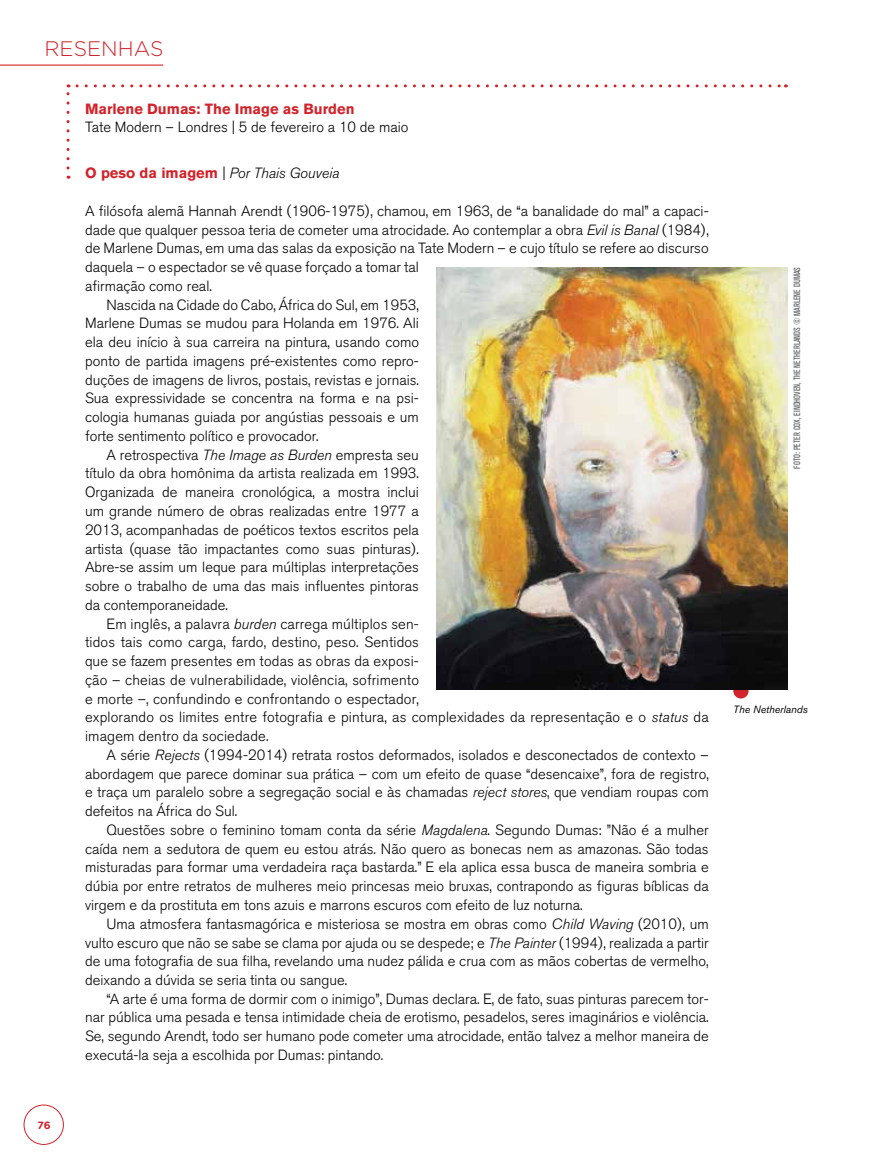
<style>
.page{position:relative;width:872px;height:1170px;background:#fff}
.page>*{position:absolute;margin:0;border:0;box-sizing:border-box;transform-origin:0 0}
.t1{font:300 21px "Gotham Rounded";color:#d2232a}
.t2{font:300 14.7px "Akzidenz Grotesk BQ";color:#000}
.t3{font:700 14.7px "Akzidenz Grotesk BQ";color:#d2232a}
.t4{font:italic 300 14.7px "Akzidenz Grotesk BQ";color:#000}
.t5{font:italic 10.5px "Akzidenz Grotesk BQ";color:#000}
.t6{font:700 10.5px "Gotham Rounded";color:#d2232a}
.t7{font:condensed 9px "Akzidenz Grotesk BQ";color:#58595b}
.s1{font-weight:700;font-style:normal;color:#d2232a}
.s2{font-style:normal}
.s3{font-style:italic}
</style>
<div class="page">
<hr style="left:0;top:65px;width:163px;height:1px;background:#d2232a">
<svg style="left:733px;top:683px;width:15px;height:15px"></svg>
<img style="left:436px;top:267px;width:351px;height:422px">
<svg style="left:67px;top:84px;width:3px;height:84px"></svg>
<svg style="left:77px;top:84px;width:709px;height:3px"></svg>
<div style="left:24px;top:1104px;width:40px;height:40px;border:1px solid #d2232a;border-radius:50%"></div>
<h1 class="t1" style="left:44px;top:35px;width:121px">RESENHAS</h1>
<p class="t6" style="left:38px;top:1117px;width:15px">76</p>
<p class="t3" style="left:85px;top:100px;width:271px">Marlene Dumas: The Image as Burden</p>
<p class="t2" style="left:85px;top:119px;width:325px">Tate Modern – Londres | 5 de fevereiro a 10 de maio</p>
<p class="t4" style="left:85px;top:165px;width:256px"><span class="s1">O peso da imagem</span> <span class="s2">|</span> Por Thais Gouveia</p>
<p class="t2" style="left:85px;top:202px;width:625px">A filósofa alemã Hannah Arendt (1906-1975), chamou, em 1963, de “a banalidade do mal” a capaci-</p>
<p class="t2" style="left:85px;top:221px;width:625px">dade que qualquer pessoa teria de cometer uma atrocidade. Ao contemplar a obra <span class="s3">Evil is Banal</span> (1984),</p>
<p class="t2" style="left:85px;top:240px;width:625px">de Marlene Dumas, em uma das salas da exposição na Tate Modern – e cujo título se refere ao discurso</p>
<p class="t2" style="left:85px;top:259px;width:335px">daquela – o espectador se vê quase forçado a tomar tal</p>
<p class="t2" style="left:85px;top:277px;width:128px">afirmação como real.</p>
<p class="t2" style="left:106px;top:296px;width:314px">Nascida na Cidade do Cabo, África do Sul, em 1953,</p>
<p class="t2" style="left:85px;top:315px;width:335px">Marlene Dumas se mudou para Holanda em 1976. Ali</p>
<p class="t2" style="left:85px;top:334px;width:335px">ela deu início à sua carreira na pintura, usando como</p>
<p class="t2" style="left:85px;top:352px;width:335px">ponto de partida imagens pré-existentes como repro-</p>
<p class="t2" style="left:85px;top:371px;width:335px">duções de imagens de livros, postais, revistas e jornais.</p>
<p class="t2" style="left:85px;top:390px;width:335px">Sua expressividade se concentra na forma e na psi-</p>
<p class="t2" style="left:85px;top:409px;width:335px">cologia humanas guiada por angústias pessoais e um</p>
<p class="t2" style="left:85px;top:427px;width:235px">forte sentimento político e provocador.</p>
<p class="t2" style="left:106px;top:446px;width:314px">A retrospectiva <span class="s3">The Image as Burden</span> empresta seu</p>
<p class="t2" style="left:85px;top:465px;width:335px">título da obra homônima da artista realizada em 1993.</p>
<p class="t2" style="left:85px;top:484px;width:335px">Organizada de maneira cronológica, a mostra inclui</p>
<p class="t2" style="left:85px;top:502px;width:335px">um grande número de obras realizadas entre 1977 a</p>
<p class="t2" style="left:85px;top:521px;width:335px">2013, acompanhadas de poéticos textos escritos pela</p>
<p class="t2" style="left:85px;top:540px;width:335px">artista (quase tão impactantes como suas pinturas).</p>
<p class="t2" style="left:85px;top:559px;width:335px">Abre-se assim um leque para múltiplas interpretações</p>
<p class="t2" style="left:85px;top:577px;width:335px">sobre o trabalho de uma das mais influentes pintoras</p>
<p class="t2" style="left:85px;top:596px;width:144px">da contemporaneidade.</p>
<p class="t2" style="left:106px;top:615px;width:314px">Em inglês, a palavra <span class="s3">burden</span> carrega múltiplos sen-</p>
<p class="t2" style="left:85px;top:634px;width:335px">tidos tais como carga, fardo, destino, peso. Sentidos</p>
<p class="t2" style="left:85px;top:652px;width:335px">que se fazem presentes em todas as obras da exposi-</p>
<p class="t2" style="left:85px;top:671px;width:335px">ção – cheias de vulnerabilidade, violência, sofrimento</p>
<p class="t2" style="left:85px;top:690px;width:335px">e morte –, confundindo e confrontando o espectador,</p>
<p class="t2" style="left:85px;top:709px;width:625px">explorando os limites entre fotografia e pintura, as complexidades da representação e o <span class="s3">status</span> da</p>
<p class="t2" style="left:85px;top:727px;width:185px">imagem dentro da sociedade.</p>
<p class="t2" style="left:106px;top:746px;width:604px">A série <span class="s3">Rejects</span> (1994-2014) retrata rostos deformados, isolados e desconectados de contexto –</p>
<p class="t2" style="left:85px;top:765px;width:625px">abordagem que parece dominar sua prática – com um efeito de quase “desencaixe”, fora de registro,</p>
<p class="t2" style="left:85px;top:784px;width:625px">e traça um paralelo sobre a segregação social e às chamadas <span class="s3">reject stores</span>, que vendiam roupas com</p>
<p class="t2" style="left:85px;top:802px;width:154px">defeitos na África do Sul.</p>
<p class="t2" style="left:106px;top:821px;width:604px">Questões sobre o feminino tomam conta da série <span class="s3">Magdalena</span>. Segundo Dumas: ”Não é a mulher</p>
<p class="t2" style="left:85px;top:840px;width:625px">caída nem a sedutora de quem eu estou atrás. Não quero as bonecas nem as amazonas. São todas</p>
<p class="t2" style="left:85px;top:859px;width:625px">misturadas para formar uma verdadeira raça bastarda.” E ela aplica essa busca de maneira sombria e</p>
<p class="t2" style="left:85px;top:877px;width:625px">dúbia por entre retratos de mulheres meio princesas meio bruxas, contrapondo as figuras bíblicas da</p>
<p class="t2" style="left:85px;top:896px;width:499px">virgem e da prostituta em tons azuis e marrons escuros com efeito de luz noturna.</p>
<p class="t2" style="left:106px;top:915px;width:604px">Uma atmosfera fantasmagórica e misteriosa se mostra em obras como <span class="s3">Child Waving</span> (2010), um</p>
<p class="t2" style="left:85px;top:934px;width:625px">vulto escuro que não se sabe se clama por ajuda ou se despede; e <span class="s3">The Painter</span> (1994), realizada a partir</p>
<p class="t2" style="left:85px;top:952px;width:625px">de uma fotografia de sua filha, revelando uma nudez pálida e crua com as mãos cobertas de vermelho,</p>
<p class="t2" style="left:85px;top:971px;width:264px">deixando a dúvida se seria tinta ou sangue.</p>
<p class="t2" style="left:106px;top:990px;width:604px">“A arte é uma forma de dormir com o inimigo”, Dumas declara. E, de fato, suas pinturas parecem tor-</p>
<p class="t2" style="left:85px;top:1009px;width:625px">nar pública uma pesada e tensa intimidade cheia de erotismo, pesadelos, seres imaginários e violência.</p>
<p class="t2" style="left:85px;top:1027px;width:625px">Se, segundo Arendt, todo ser humano pode cometer uma atrocidade, então talvez a melhor maneira de</p>
<p class="t2" style="left:85px;top:1046px;width:300px">executá-la seja a escolhida por Dumas: pintando.</p>
<p class="t7" style="left:792px;top:468px;width:203px;rotate:-90deg">FOTO: Peter Cox, Eindhoven, The Netherlands © Marlene Dumas</p>
<p class="t5" style="left:733px;top:703px;width:76px">The Netherlands</p>
</div>
